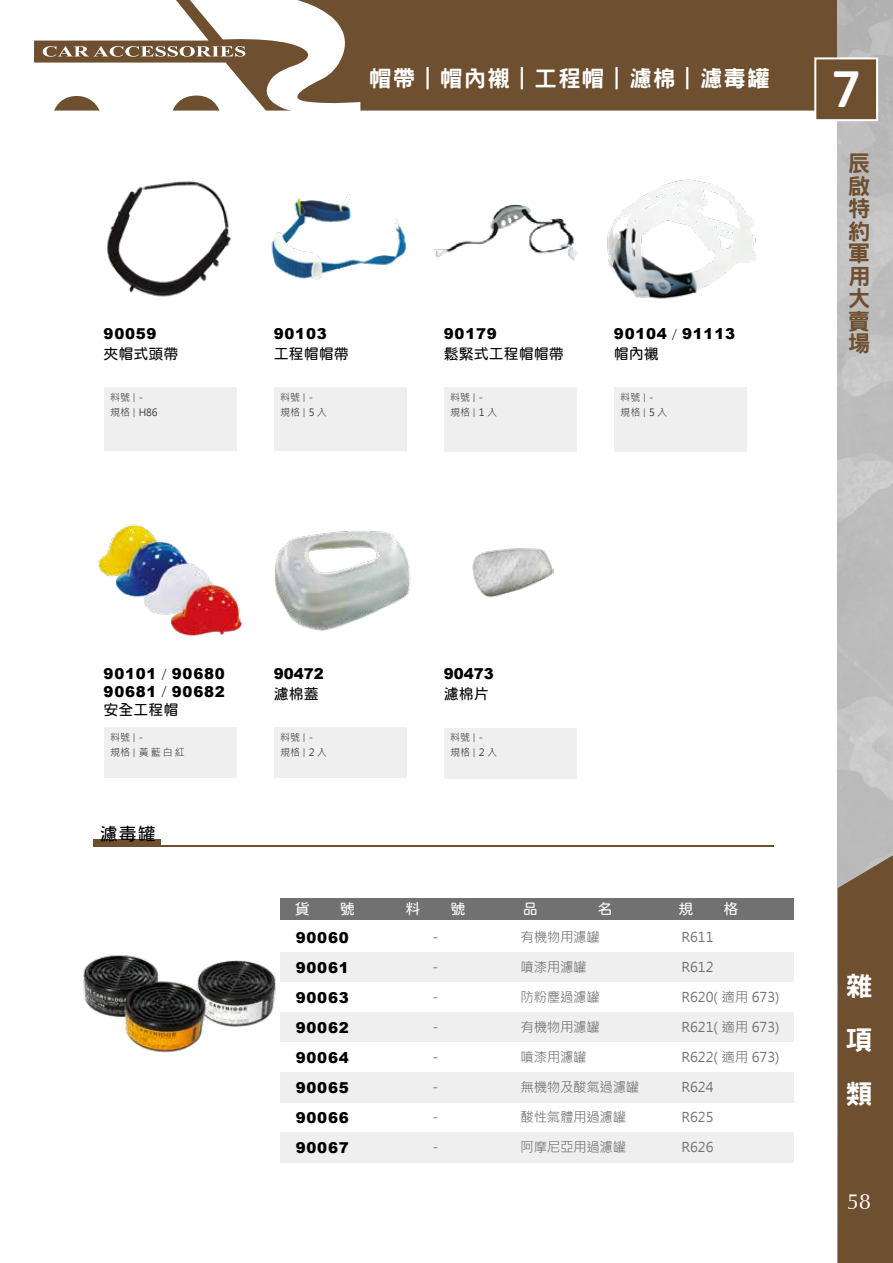
<style>
.page{position:relative;width:893px;height:1263px;background:#fff}
.page>*{position:absolute;margin:0;border:0;box-sizing:border-box;transform-origin:0 0}
.t1{font:800 48.6px "Han Wang Hei";color:#fff}
.t2{font:800 27px/54px "Han Wang Hei";color:#fff;text-align:justify}
.t3{font:800 22.5px "Han Wang Hei";letter-spacing:.05em;color:#fff}
.t4{font:800 22.5px/22.5px "Han Wang Hei";color:#6e4f30;text-align:justify}
.t5{font:22.05px "Zapf Humanist 601 BT";color:#fff}
.t6{font:18px "jf openhuninn 1.0";color:#000}
.t7{font:900 15px/30px "Arial";letter-spacing:.05em;color:#000}
.t8{font:15px "jf openhuninn 1.0";color:#000}
.t9{font:15px "jf openhuninn 1.0";color:#fff}
.t10{font:13.5px "Microsoft Jheng Hei";letter-spacing:-.025em;color:#727171}
.t11{font:13.5px "Microsoft Jheng Hei";color:#727171}
.t12{font:10.05px/15px "Microsoft Jheng Hei";color:#3e3a39}
.s1{font-size:8.1px}
.s2{font-family:"Adobe Ming Std";font-weight:300}
</style>
<div class="page">
<div style="left:104px;top:387px;width:133px;height:64px;background:#efefef"></div>
<div style="left:274px;top:388px;width:133px;height:63px;background:#efefef"></div>
<div style="left:444px;top:387px;width:133px;height:64px;background:#efefef"></div>
<img style="left:107px;top:181px;width:124px;height:116px">
<img style="left:271px;top:194px;width:135px;height:86px">
<img style="left:434px;top:204px;width:144px;height:56px">
<img style="left:607px;top:179px;width:149px;height:120px">
<div style="left:614px;top:388px;width:133px;height:64px;background:#efefef"></div>
<div style="left:104px;top:727px;width:133px;height:51px;background:#efefef"></div>
<img style="left:98px;top:524px;width:145px;height:113px">
<img style="left:275px;top:531px;width:136px;height:100px">
<img style="left:472px;top:548px;width:81px;height:50px">
<div style="left:274px;top:727px;width:133px;height:51px;background:#efefef"></div>
<div style="left:444px;top:728px;width:133px;height:51px;background:#efefef"></div>
<div style="left:280px;top:1132px;width:513px;height:30px;background:#efefef"></div>
<div style="left:94px;top:839px;width:67px;height:8px;background:#6e4f30"></div>
<hr style="left:146px;top:845px;width:628px;height:2px;background:#6e4f30">
<div style="left:280px;top:953px;width:513px;height:30px;background:#efefef"></div>
<div style="left:280px;top:1013px;width:513px;height:30px;background:#efefef"></div>
<div style="left:280px;top:1073px;width:513px;height:30px;background:#efefef"></div>
<div style="left:280px;top:899px;width:513px;height:21px;background:#727171"></div>
<img style="left:83px;top:952px;width:202px;height:101px">
<div style="left:366px;top:0;width:472px;height:111px;background:#6e4f30"></div>
<svg style="left:34px;top:0;width:332px;height:111px"></svg>
<div style="left:838px;top:855px;width:55px;height:408px;background:#6e4f30"></div>
<div style="left:815px;top:58px;width:62px;height:62px;background:#6e4f30"></div>
<div style="left:814px;top:57px;width:64px;height:64px;border:2px solid #fff"></div>
<p class="t7" style="left:104px;top:318px;width:55px">90059</p>
<p class="t8" style="left:104px;top:344px;width:76px">夾帽式頭帶</p>
<p class="t12" style="left:110px;top:390px;width:49px">料號<span class="s1">｜</span>-<br>規格<span class="s1">｜</span>H86</p>
<h3 class="t3" style="left:369px;top:66px;width:402px">帽帶｜帽內襯｜工程帽｜濾棉｜濾毒罐</h3>
<p class="t7" style="left:274px;top:318px;width:55px">90103</p>
<p class="t8" style="left:274px;top:344px;width:76px">工程帽帽帶</p>
<p class="t12" style="left:280px;top:390px;width:48px">料號<span class="s1">｜</span>-<br>規格<span class="s1">｜</span>5入</p>
<p class="t7" style="left:444px;top:318px;width:55px">90179</p>
<p class="t8" style="left:444px;top:344px;width:121px">鬆緊式工程帽帽帶</p>
<p class="t12" style="left:450px;top:390px;width:48px">料號<span class="s1">｜</span>-<br>規格<span class="s1">｜</span>1入</p>
<p class="t7" style="left:614px;top:318px;width:123px">90104 <span class="s2">/</span> 91113</p>
<p class="t8" style="left:614px;top:344px;width:46px">帽內襯</p>
<p class="t12" style="left:620px;top:390px;width:48px">料號<span class="s1">｜</span>-<br>規格<span class="s1">｜</span>5入</p>
<h1 class="t1" style="left:831px;top:64px;width:32px">7</h1>
<h3 class="t4" style="left:848px;top:152px;width:23px">辰啟特約軍用大賣場</h3>
<p class="t7" style="left:104px;top:665px;width:123px;line-height:17.1px">90101 <span class="s2">/</span> 90680<br>90681 <span class="s2">/</span> 90682</p>
<p class="t8" style="left:104px;top:700px;width:76px">安全工程帽</p>
<p class="t12" style="left:110px;top:730px;width:76px">料號<span class="s1">｜</span>-<br>規格<span class="s1">｜</span>黃 藍 白 紅</p>
<p class="t6" style="left:100px;top:822px;width:57px">濾毒罐</p>
<p class="t7" style="left:274px;top:659px;width:52px">90472</p>
<p class="t8" style="left:274px;top:684px;width:46px">濾棉蓋</p>
<p class="t7" style="left:444px;top:659px;width:52px">90473</p>
<p class="t8" style="left:444px;top:684px;width:46px">濾棉片</p>
<p class="t12" style="left:280px;top:730px;width:48px">料號<span class="s1">｜</span>-<br>規格<span class="s1">｜</span>2入</p>
<p class="t12" style="left:450px;top:730px;width:48px">料號<span class="s1">｜</span>-<br>規格<span class="s1">｜</span>2入</p>
<p class="t9" style="left:406px;top:898px;width:61px">料　　號</p>
<p class="t9" style="left:678px;top:898px;width:61px">規　　格</p>
<p class="t7" style="left:296px;top:922px;width:55px;text-align:justify">90060<br>90061<br>90063<br>90062<br>90064<br>90065<br>90066<br>90067</p>
<p class="t10" style="left:429px;top:928px;width:15px">－</p>
<p class="t10" style="left:429px;top:958px;width:15px">－</p>
<p class="t10" style="left:429px;top:988px;width:15px">－</p>
<p class="t10" style="left:429px;top:1018px;width:15px">－</p>
<p class="t10" style="left:429px;top:1048px;width:15px">－</p>
<p class="t10" style="left:429px;top:1078px;width:15px">－</p>
<p class="t10" style="left:429px;top:1108px;width:15px">－</p>
<p class="t10" style="left:429px;top:1138px;width:15px">－</p>
<p class="t10" style="left:521px;top:928px;width:81px">有機物用濾罐</p>
<p class="t10" style="left:521px;top:958px;width:68px">噴漆用濾罐</p>
<p class="t10" style="left:521px;top:988px;width:81px">防粉塵過濾罐</p>
<p class="t10" style="left:521px;top:1018px;width:81px">有機物用濾罐</p>
<p class="t10" style="left:521px;top:1048px;width:68px">噴漆用濾罐</p>
<p class="t10" style="left:521px;top:1078px;width:120px">無機物及酸氣過濾罐</p>
<p class="t10" style="left:521px;top:1108px;width:107px">酸性氣體用過濾罐</p>
<p class="t10" style="left:521px;top:1138px;width:107px">阿摩尼亞用過濾罐</p>
<p class="t10" style="left:681px;top:928px;width:34px">R611</p>
<p class="t10" style="left:681px;top:958px;width:34px">R612</p>
<p class="t11" style="left:681px;top:988px;width:100px">R620( 適用 673)</p>
<p class="t11" style="left:681px;top:1018px;width:100px">R621( 適用 673)</p>
<p class="t11" style="left:681px;top:1048px;width:100px">R622( 適用 673)</p>
<p class="t10" style="left:681px;top:1078px;width:34px">R624</p>
<p class="t10" style="left:681px;top:1108px;width:34px">R625</p>
<p class="t10" style="left:681px;top:1138px;width:34px">R626</p>
<h2 class="t2" style="left:845px;top:959px;width:28px">雜項類</h2>
<h3 class="t5" style="left:847px;top:1188px;width:26px">58</h3>
</div>
